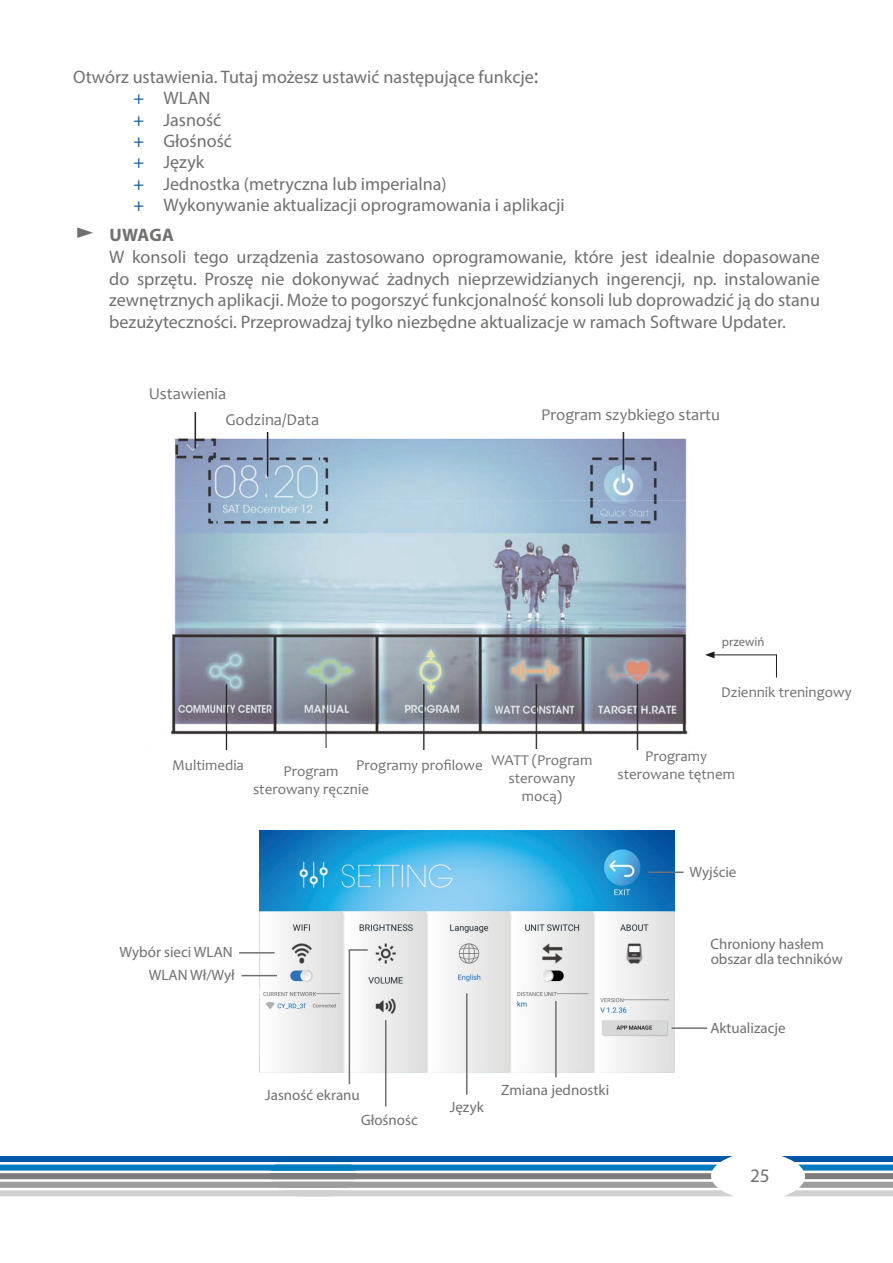
<style>
.page{position:relative;width:893px;height:1263px;background:#fff}
.page>*{position:absolute;margin:0;border:0;box-sizing:border-box;transform-origin:0 0}
.t1{font:19.2px "Myriad Pro";color:#70706f}
.Text_Hinweise{font:18.15px/21.8px "Myriad Pro";color:#70706f;text-align:justify}
.Einf__Abs{font:18.15px "Myriad Pro";color:#70706f}
.t2{font:700 18.15px "Myriad Pro";letter-spacing:.005em;color:#70706f}
.t3{font:16.5px "Candara";color:#70706f}
.t4{font:16.5px "Candara";color:#1d1d1b}
.t5{font:15px/18px "Candara";color:#70706f;text-align:center}
.t6{font:15px/15px "Myriad Pro";color:#70706f}
.t7{font:12.75px "Myriad Pro";color:#70706f}
.s1{font-size:22.35px}
.s2{color:#0056a4}
</style>
<div class="page">
<img style="left:171px;top:412px;width:605px;height:338px">
<div style="left:693px;top:713px;width:106px;height:23px;background:#fff"></div>
<div style="left:335px;top:412px;width:106px;height:23px;background:#fff"></div>
<img style="left:259px;top:831px;width:415px;height:242px">
<hr style="left:239px;top:952px;width:36px;height:1px;background:#70706f">
<hr style="left:242px;top:975px;width:35px;height:1px;background:#70706f">
<svg style="left:349px;top:949px;width:19px;height:2px"></svg>
<hr style="left:349px;top:950px;width:1px;height:134px;background:#70706f">
<hr style="left:385px;top:1020px;width:1px;height:86px;background:#70706f">
<hr style="left:466px;top:993px;width:1px;height:102px;background:#70706f">
<hr style="left:555px;top:1001px;width:2px;height:76px;background:#70706f">
<hr style="left:672px;top:1027px;width:35px;height:2px;background:#70706f">
<hr style="left:648px;top:871px;width:35px;height:2px;background:#70706f">
<svg style="left:781px;top:1156px;width:112px;height:40px"></svg>
<svg style="left:0;top:1156px;width:733px;height:40px"></svg>
<div style="left:246px;top:414px;width:211px;height:18px;background:#fff"></div>
<div style="left:225px;top:413px;width:211px;height:18px;background:#fff"></div>
<div style="left:525px;top:408px;width:211px;height:24px;background:#fff"></div>
<div style="left:246px;top:749px;width:130px;height:61px;background:#fff"></div>
<hr style="left:712px;top:654px;width:64px;height:1px;background:#1d1d1b">
<svg style="left:705px;top:651px;width:9px;height:7px"></svg>
<svg style="left:776px;top:654px;width:1px;height:24px"></svg>
<div style="left:701px;top:680px;width:171px;height:23px;background:#fff"></div>
<p class="Einf__Abs" style="left:73px;top:66px;width:467px">Otwórz ustawienia. Tutaj możesz ustawić następujące funkcje<span class="s1">:</span></p>
<p class="Text_Hinweise" style="left:133px;top:87px;width:78px"><span class="s2">+</span> WLAN</p>
<p class="Text_Hinweise" style="left:133px;top:108px;width:89px"><span class="s2">+</span> Jasność</p>
<p class="Text_Hinweise" style="left:133px;top:130px;width:100px"><span class="s2">+</span> Głośność</p>
<p class="Text_Hinweise" style="left:133px;top:151px;width:73px"><span class="s2">+</span> Język</p>
<p class="Text_Hinweise" style="left:133px;top:172px;width:315px"><span class="s2">+</span> Jednostka (metryczna lub imperialna)</p>
<p class="Text_Hinweise" style="left:133px;top:194px;width:433px"><span class="s2">+</span> Wykonywanie aktualizacji oprogramowania i aplikacji</p>
<p class="t2" style="left:109px;top:223px;width:66px">UWAGA</p>
<p class="Text_Hinweise" style="left:109px;top:246px;width:712px">W konsoli tego urządzenia zastosowano oprogramowanie, które jest idealnie dopasowane do sprzętu. Proszę nie dokonywać żadnych nieprzewidzianych ingerencji, np. instalowanie zewnętrznych aplikacji. Może to pogorszyć funkcjonalność konsoli lub doprowadzić ją do stanu bezużyteczności. Przeprowadzaj tylko niezbędne aktualizacje w ramach Software Updater.</p>
<p class="t3" style="left:149px;top:383px;width:79px">Ustawienia</p>
<p class="t3" style="left:225px;top:409px;width:95px">Godzina/Data</p>
<p class="t4" style="left:246px;top:411px;width:122px">C as Kalendarz"</p>
<p class="t3" style="left:541px;top:405px;width:180px">Program szybkiego startu</p>
<p class="t7" style="left:722px;top:634px;width:44px">przewiń</p>
<p class="t5" style="left:721px;top:683px;width:132px">Dziennik treningowy</p>
<p class="t5" style="left:172px;top:756px;width:73px">Multimedia</p>
<p class="t5" style="left:356px;top:756px;width:128px">Programy profilowe</p>
<p class="t5" style="left:492px;top:751px;width:102px">WATT (Program sterowany mocą)</p>
<p class="t5" style="left:253px;top:762px;width:117px">Program sterowany ręcznie</p>
<p class="t5" style="left:617px;top:747px;width:119px">Programy sterowane tętnem</p>
<p class="t6" style="left:120px;top:945px;width:115px">Wybór sieci WLAN</p>
<p class="t6" style="left:149px;top:968px;width:88px">WLAN Wł/Wył</p>
<p class="t6" style="left:265px;top:1088px;width:96px">Jasność ekranu</p>
<p class="t6" style="left:361px;top:1112px;width:58px">Głośność</p>
<p class="t6" style="left:450px;top:1099px;width:35px">Język</p>
<p class="t6" style="left:501px;top:1082px;width:110px">Zmiana jednostki</p>
<p class="t6" style="left:689px;top:864px;width:49px">Wyjście</p>
<p class="t6" style="left:710px;top:936px;width:134px">Chroniony hasłem obszar dla techników</p>
<p class="t6" style="left:710px;top:1020px;width:77px">Aktualizacje</p>
<p class="t1" style="left:750px;top:1164px;width:21px">25</p>
</div>
